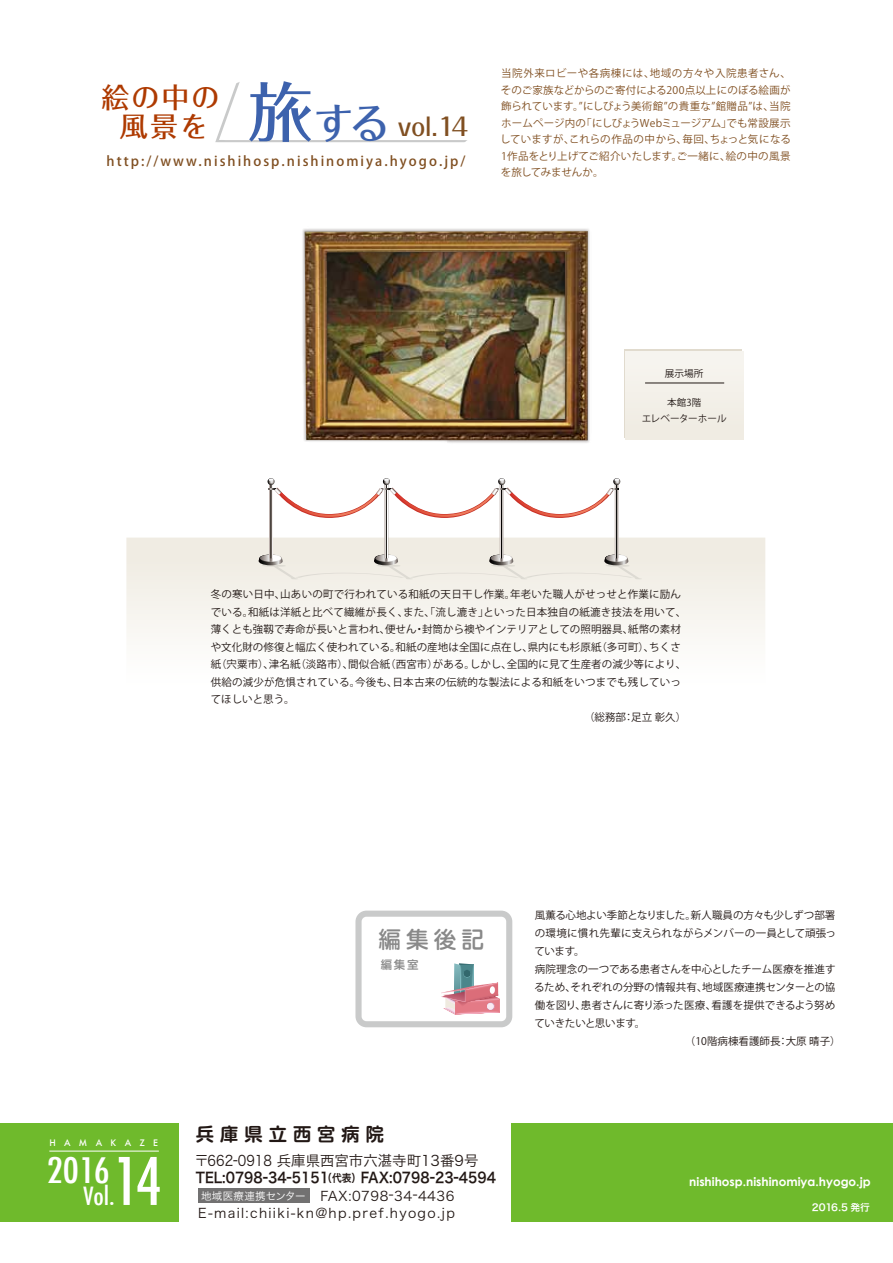
<style>
.page{position:relative;width:893px;height:1263px;background:#fff}
.page>*{position:absolute;margin:0;border:0;box-sizing:border-box;transform-origin:0 0}
.t1{font:500 condensed 63.75px "Futura";color:#fff}
.t2{font:500 condensed 34.35px "Futura";color:#fff;scale:1.14 1}
.t3{font:500 27.9px/29px "Folk Pro";letter-spacing:.08em;color:#ae3a01;text-align:center}
.t4{font:500 24.75px "Folk Pro";color:#804f21}
.t5{font:500 condensed 24.45px "Futura";color:#fff;scale:1.1 1}
.t6{font:500 22.65px "Shin M Go Pro";color:#898989}
.t7{font:700 18.15px "Shin M Go Pro De";color:#221815}
.t8{font:14.4px "Hira Kaku Pro W6";color:#221815;scale:.9 1}
.t9{font:14.4px "Hira Kaku Pro W3";color:#221815;scale:.9 1}
.t10{font:500 13.5px "Koz Go Pro";letter-spacing:.15em;color:#804f21}
.t11{font:13.2px "Hira Kaku Pro W3";letter-spacing:.1em;color:#221815}
.t12{font:13.2px "Hira Kaku Pro W3";letter-spacing:.04em;color:#221815}
.t13{font:700 12px "Century Gothic";color:#fff}
.t14{font:500 11.4px "Shin M Go Pro";color:#898989}
.t15{font:10.5px "Koz Go Pro";letter-spacing:.005em;color:#221815}
.t16{font:10.5px/16.5px "Koz Go Pro";letter-spacing:.005em;color:#804f21;text-align:justify}
.t17{font:10.5px "Koz Go Pro";letter-spacing:-.04em;color:#221815}
.t18{font:9.75px "Hira Kaku Pro W6";letter-spacing:-.01em;color:#fff}
.t19{font:9.6px/16.5px "Koz Go Pro";letter-spacing:.005em;color:#221815;text-align:center}
.t20{font:500 8.7px "Futura";letter-spacing:.95em;color:#fff}
.s1{font-size:64.95px;color:#3d62ad}
.s2{font-size:41.1px;color:#3d62ad}
.s3{font-size:10.8px}
.s4{font-size:10.5px;color:#fff}
</style>
<div class="page">
<div style="left:0;top:1123px;width:179px;height:98px;background:#6fba2c"></div>
<div style="left:512px;top:1123px;width:381px;height:98px;background:#6fba2c"></div>
<hr style="left:49px;top:1151px;width:110px;height:1px;background:#fff">
<div style="left:198px;top:1189px;width:111px;height:14px;background:#727171"></div>
<svg style="left:215px;top:82px;width:252px;height:60px"></svg>
<svg style="left:624px;top:349px;width:118px;height:89px"></svg>
<div style="left:626px;top:351px;width:117px;height:88px;background:#f3f0e9"></div>
<hr style="left:645px;top:383px;width:79px;height:1px;background:#221815">
<div style="left:126px;top:538px;width:639px;height:167px;background:linear-gradient(to bottom,#eeeae0,#fff)"></div>
<svg style="left:259px;top:478px;width:383px;height:101px"></svg>
<img style="left:302px;top:228px;width:288px;height:215px">
<img style="left:305px;top:231px;width:283px;height:209px">
<svg style="left:355px;top:911px;width:157px;height:116px"></svg>
<h3 class="t3" style="left:101px;top:79px;width:120px">絵の中の風景を</h3>
<h3 class="t4" style="left:248px;top:106px;width:222px"><span class="s1">旅</span><span class="s2">する</span> vol.14</h3>
<p class="t10" style="left:107px;top:153px;width:360px">http://www.nishihosp.nishinomiya.hyogo.jp/</p>
<p class="t16" style="left:500px;top:66px;width:292px">当院外来ロビーや各病棟には、地域の方々や入院患者さん、そのご家族などからのご寄付による200点以上にのぼる絵画が飾られています。”にしびょう美術館”の貴重な”館贈品”は、当院ホームページ内の「にしびょうWebミュージアム｣でも常設展示していますが、これらの作品の中から、毎回、ちょっと気になる1作品をとり上げてご紹介いたします。ご一緒に、絵の中の風景を旅してみませんか。</p>
<p class="t19" style="left:665px;top:365px;width:40px">展示場所</p>
<p class="t19" style="left:642px;top:394px;width:86px">本館3階<br>エレベーターホール</p>
<p class="t15" style="left:211px;top:588px;width:472px">冬の寒い日中、山あいの町で行われている和紙の天日干し作業。年老いた職人がせっせと作業に励ん</p>
<p class="t15" style="left:211px;top:605px;width:477px">でいる。和紙は洋紙と比べて繊維が長く、また、「流し漉き」といった日本独自の紙漉き技法を用いて、</p>
<p class="t15" style="left:211px;top:623px;width:472px">薄くとも強靱で寿命が長いと言われ、便せん・封筒から襖やインテリアとしての照明器具、紙幣の素材</p>
<p class="t15" style="left:211px;top:640px;width:472px">や文化財の修復と幅広く使われている。和紙の産地は全国に点在し、県内にも杉原紙（多可町）、ちくさ</p>
<p class="t15" style="left:211px;top:658px;width:477px">紙（宍粟市）、津名紙（淡路市）、間似合紙（西宮市）がある。しかし、全国的に見て生産者の減少等により、</p>
<p class="t15" style="left:211px;top:675px;width:472px">供給の減少が危惧されている。今後も、日本古来の伝統的な製法による和紙をいつまでも残していっ</p>
<p class="t15" style="left:211px;top:692px;width:85px">てほしいと思う。</p>
<p class="t15" style="left:584px;top:710px;width:104px">（総務部：足立 彰久）</p>
<h3 class="t6" style="left:379px;top:921px;width:107px">編集後記</h3>
<p class="t14" style="left:381px;top:956px;width:39px">編集室</p>
<p class="t20" style="left:49px;top:1137px;width:110px">HAMAKAZE</p>
<h2 class="t2" style="left:47px;top:1148px;width:57px">2016</h2>
<h3 class="t5" style="left:83px;top:1180px;width:30px">Vol.</h3>
<h1 class="t1" style="left:113px;top:1140px;width:50px">14</h1>
<h3 class="t7" style="left:196px;top:1119px;width:190px">兵 庫 県 立 西 宮 病 院</h3>
<h3 class="t9" style="left:195px;top:1147px;width:316px">〒662-0918 兵庫県西宮市六湛寺町13番9号</h3>
<h3 class="t8" style="left:196px;top:1165px;width:335px">TEL:0798-34-5151<span class="s3">（代表）</span>FAX:0798-23-4594</h3>
<p class="t11" style="left:198px;top:1202px;width:258px">E-mail:chiiki-kn@hp.pref.hyogo.jp</p>
<p class="t12" style="left:201px;top:1184px;width:255px"><span class="s4">地域医療連携センター</span> FAX:0798-34-4436</p>
<p class="t17" style="left:535px;top:908px;width:302px">風薫る心地よい季節となりました。新人職員の方々も少しずつ部署</p>
<p class="t15" style="left:535px;top:926px;width:303px">の環境に慣れ先輩に支えられながらメンバーの一員として頑張っ</p>
<p class="t15" style="left:534px;top:944px;width:52px">ています。</p>
<p class="t15" style="left:535px;top:962px;width:302px">病院理念の一つである患者さんを中心としたチーム医療を推進す</p>
<p class="t15" style="left:534px;top:980px;width:303px">るため、それぞれの分野の情報共有、地域医療連携センターとの協</p>
<p class="t15" style="left:535px;top:998px;width:302px">働を図り、患者さんに寄り添った医療、看護を提供できるよう努め</p>
<p class="t17" style="left:534px;top:1016px;width:112px">ていきたいと思います。</p>
<p class="t15" style="left:685px;top:1034px;width:157px">（10階病棟看護師長：大原 晴子）</p>
<p class="t13" style="left:689px;top:1172px;width:183px">nishihosp.nishinomiya.hyogo.jp</p>
<p class="t18" style="left:812px;top:1198px;width:60px">2016.5 発行</p>
</div>
